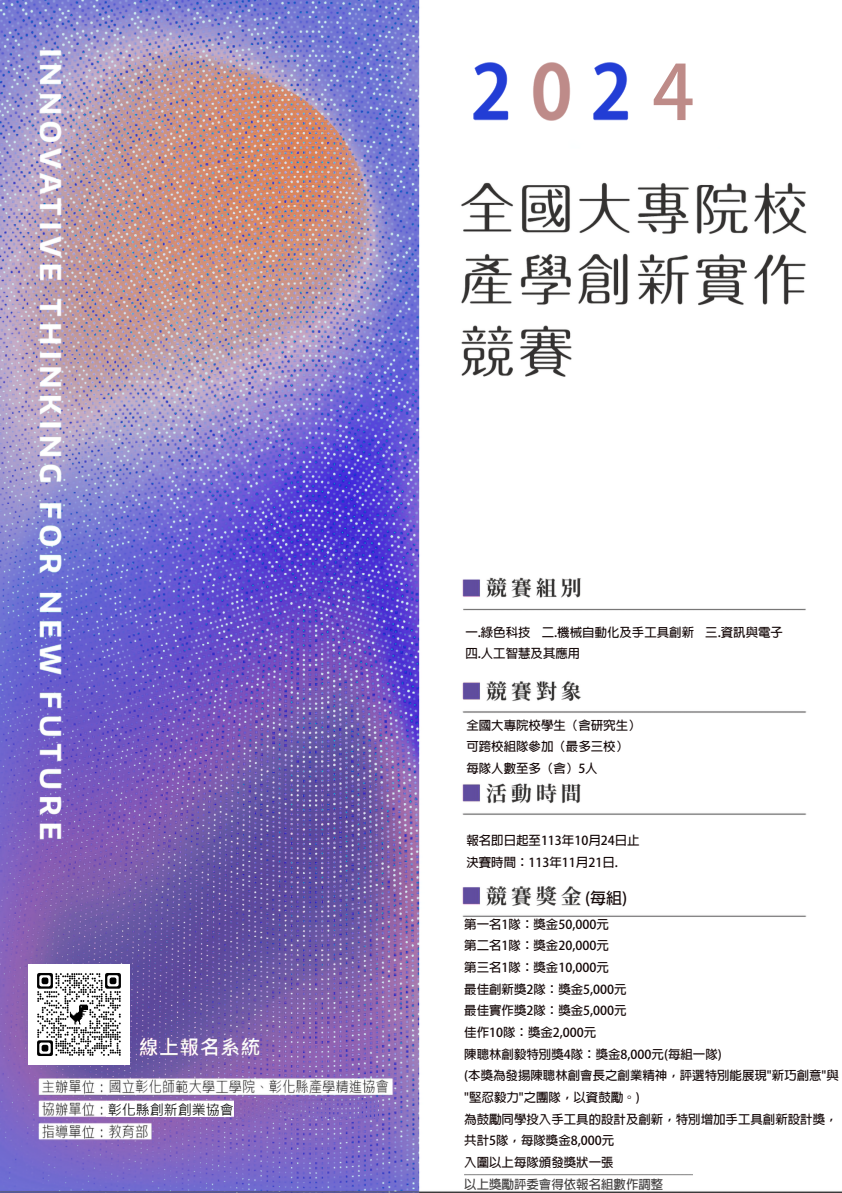
<style>
.page{position:relative;width:842px;height:1193px;background:#fff}
.page>*{position:absolute;margin:0;border:0;box-sizing:border-box;transform-origin:0 0}
.t1{font:700 75px "Adobe Fan Heiti Std";color:#be8b88}
.t2{font:700 15.9px "Adobe Fan Heiti Std";color:#140808}
.t3{font:14px "Microsoft Jheng Hei";color:#000}
.t4{font:700 12.35px/21.6px "Adobe Fan Heiti Std";color:#140808}
.t5{font:700 12.35px "Adobe Fan Heiti Std";color:#413f3f}
</style>
<div class="page">
<img style="left:0;top:0;width:842px;height:1192px">
<img style="left:29px;top:964px;width:100px;height:100px">
<img style="left:644px;top:124px;width:58px;height:4px">
<div style="left:465px;top:1151px;width:361px;height:36px;background:#fff"></div>
<div style="left:107px;top:1100px;width:124px;height:16px;background:#fff"></div>
<img style="left:234px;top:1097px;width:145px;height:21px">
<img style="left:474px;top:62px;width:170px;height:58px">
<div style="left:644px;top:54px;width:58px;height:70px;background:#fff"></div>
<p class="t3" style="left:108px;top:1100px;width:127px">彰化縣創新創業協會</p>
<h1 class="t1" style="left:652px;top:47px;width:44px">4</h1>
<p class="t4" style="left:465px;top:621px;width:319px">一.綠色科技 二.機械自動化及手工具創新 三.資訊與電子四.人工智慧及其應用</p>
<p class="t4" style="left:466px;top:714px;width:176px">全國大專院校學生（含研究生）可跨校組隊參加（最多三校）每隊人數至多（含）5人</p>
<p class="t4" style="left:466px;top:829px;width:175px">報名即日起至113年10月24日止決賽時間：113年11月21日.</p>
<p class="t2" style="left:585px;top:888px;width:44px">(每組)</p>
<p class="t4" style="left:464px;top:913px;width:376px">第一名1隊：獎金50,000元<br>第二名1隊：獎金20,000元<br>第三名1隊：獎金10,000元<br>最佳創新獎2隊：獎金5,000元<br>最佳實作獎2隊：獎金5,000元<br>佳作10隊：獎金2,000元<br>陳聰林創毅特別獎4隊：獎金8,000元(每組一隊)<br>(本獎為發揚陳聰林創會長之創業精神，評選特別能展現"新巧創意"與"堅忍毅力"之團隊，以資鼓勵。)<br>為鼓勵同學投入手工具的設計及創新，特別增加手工具創新設計獎，共計5隊，每隊獎金8,000元<br>入圍以上每隊頒發獎狀一張</p>
<p class="t5" style="left:464px;top:1176px;width:201px">以上獎勵評委會得依報名組數作調整</p>
</div>
